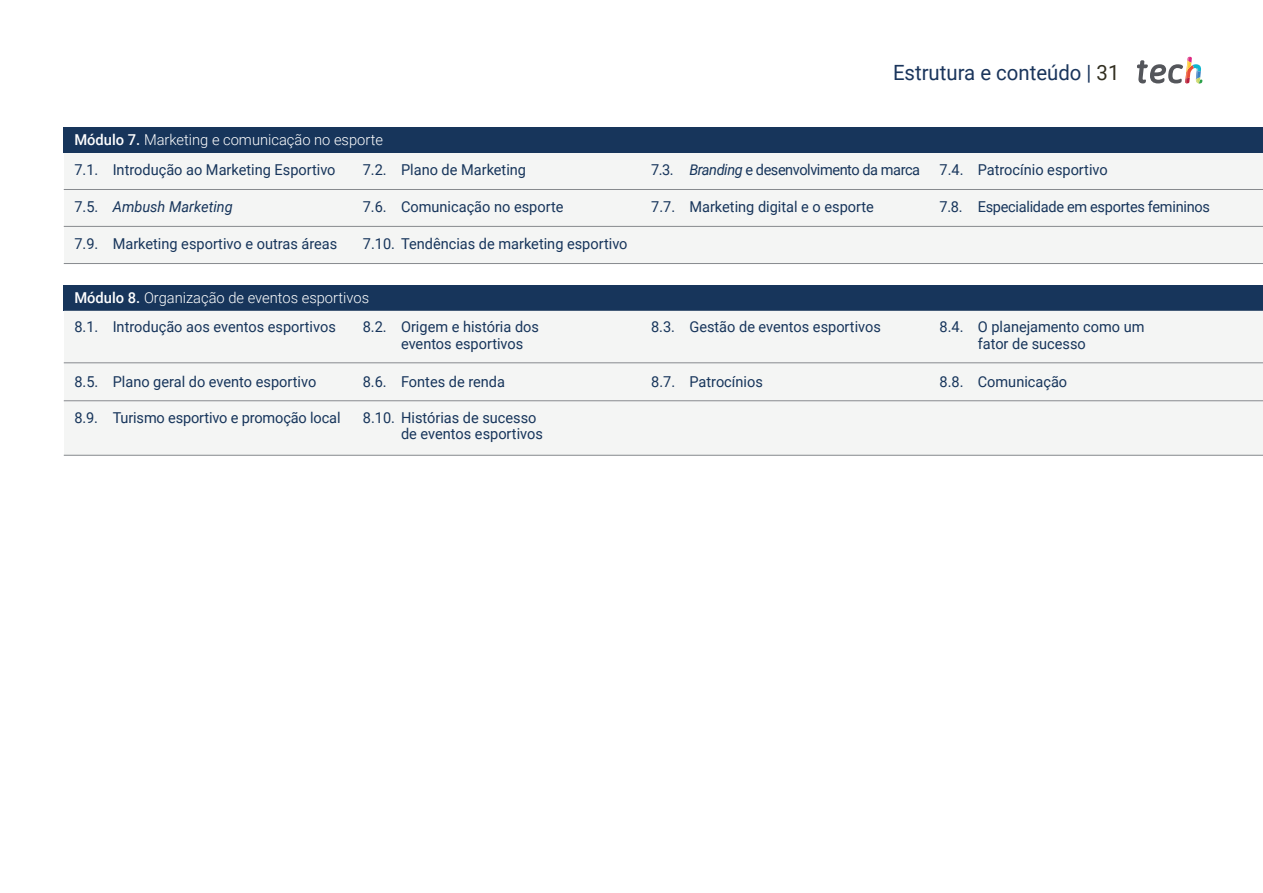
<style>
.page{position:relative;width:1263px;height:893px;background:#fff}
.page>*{position:absolute;margin:0;border:0;box-sizing:border-box;transform-origin:0 0}
.t1{font:21px "Roboto";color:#1a355c}
.t2{font:15px/16.5px "Roboto";color:#17355b}
.t3{font:300 15px "Roboto";color:#fff}
.t4{font:15px "Roboto";letter-spacing:-.02em;color:#17355b}
.t5{font:15px "Roboto";letter-spacing:-.03em;color:#17355b}
.t6{font:italic 15px "Roboto";color:#17355b}
.s1{font-weight:500}
.s2{color:#312e20}
.s3{font-style:italic}
.s4{font-style:normal}
</style>
<div class="page">
<svg style="left:1137px;top:57px;width:65px;height:27px"></svg>
<div style="left:64px;top:128px;width:1199px;height:25px;background:#17355b"></div>
<div style="left:64px;top:285px;width:1199px;height:26px;background:#17355b"></div>
<div style="left:64px;top:153px;width:1199px;height:110px;background:#f4f5f4"></div>
<div style="left:64px;top:310px;width:1199px;height:146px;background:#f4f5f4"></div>
<hr style="left:64px;top:263px;width:1199px;height:1px;background:#878a8e">
<hr style="left:64px;top:455px;width:1199px;height:1px;background:#878a8e">
<hr style="left:64px;top:189px;width:1199px;height:1px;background:#878a8e">
<hr style="left:64px;top:226px;width:1199px;height:1px;background:#878a8e">
<hr style="left:64px;top:363px;width:1199px;height:1px;background:#878a8e">
<hr style="left:64px;top:400px;width:1199px;height:1px;background:#878a8e">
<p class="t3" style="left:74px;top:130px;width:310px"><span class="s1">Módulo 7.</span> Marketing e comunicação no esporte</p>
<h1 class="t1" style="left:893px;top:57px;width:228px">Estrutura e conteúdo | <span class="s2">31</span></h1>
<p class="t2" style="left:74px;top:160px;width:263px">7.1. Introdução ao Marketing Esportivo</p>
<p class="t2" style="left:363px;top:160px;width:165px">7.2. Plano de Marketing</p>
<p class="t5" style="left:651px;top:159px;width:270px">7.3. <span class="s3">Branding</span> e desenvolvimento da marca</p>
<p class="t2" style="left:939px;top:160px;width:170px">7.4. Patrocínio esportivo</p>
<p class="t6" style="left:74px;top:196px;width:160px"><span class="s4">7.5.</span> Ambush Marketing</p>
<p class="t2" style="left:363px;top:198px;width:202px">7.6. Comunicação no esporte</p>
<p class="t2" style="left:651px;top:198px;width:224px">7.7. Marketing digital e o esporte</p>
<p class="t4" style="left:939px;top:196px;width:272px">7.8. Especialidade em esportes femininos</p>
<p class="t2" style="left:74px;top:235px;width:264px">7.9. Marketing esportivo e outras áreas</p>
<p class="t2" style="left:363px;top:235px;width:266px">7.10. Tendências de marketing esportivo</p>
<p class="t3" style="left:74px;top:287px;width:296px"><span class="s1">Módulo 8.</span> Organização de eventos esportivos</p>
<p class="t2" style="left:74px;top:318px;width:263px">8.1. Introdução aos eventos esportivos</p>
<p class="t2" style="left:401px;top:318px;width:139px;text-indent:-38px">8.2. Origem e história dos eventos esportivos</p>
<p class="t2" style="left:651px;top:318px;width:231px">8.3. Gestão de eventos esportivos</p>
<p class="t2" style="left:978px;top:318px;width:168px;text-indent:-38px">8.4. O planejamento como um fator de sucesso</p>
<p class="t2" style="left:74px;top:373px;width:243px">8.5. Plano geral do evento esportivo</p>
<p class="t2" style="left:363px;top:373px;width:144px">8.6. Fontes de renda</p>
<p class="t2" style="left:651px;top:373px;width:113px">8.7. Patrocínios</p>
<p class="t2" style="left:939px;top:373px;width:129px">8.8. Comunicação</p>
<p class="t2" style="left:74px;top:409px;width:268px">8.9. Turismo esportivo e promoção local</p>
<p class="t2" style="left:401px;top:409px;width:143px;text-indent:-38px">8.10. Histórias de sucesso de eventos esportivos</p>
</div>
